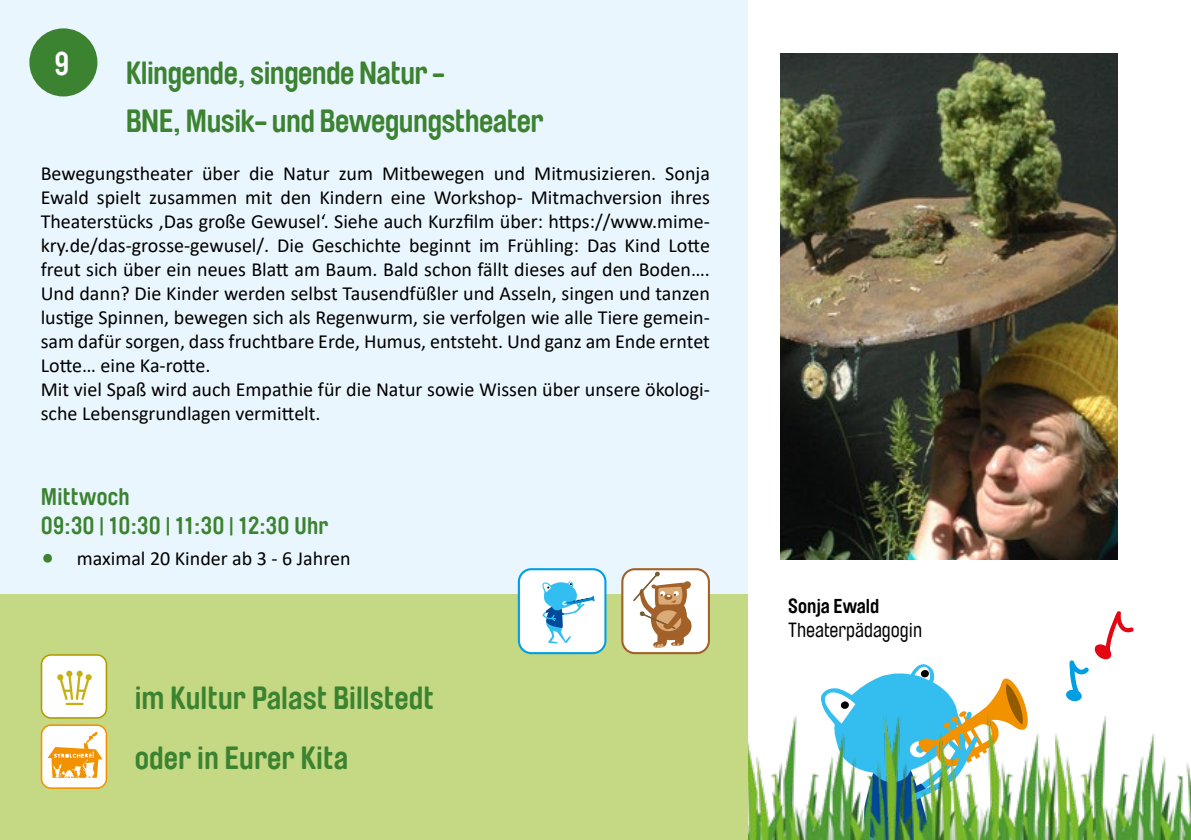
<style>
.page{position:relative;width:1191px;height:840px;background:#fff}
.page>*{position:absolute;margin:0;border:0;box-sizing:border-box;transform-origin:0 0}
.t1{font:700 32px/48px "Brauer Neue";letter-spacing:-.02em;color:#3b8231}
.t2{font:700 32px/60px "Brauer Neue";color:#3b8231}
.t3{font:700 32px "Brauer Neue";color:#fff}
.t4{font:700 24px/29.6px "Brauer Neue";letter-spacing:.01em;color:#3b8231}
.t5{font:20px/24px "Calibri";color:#000}
.t6{font:20px "Brauer Neue";color:#000}
.t7{font:700 20px "Brauer Neue";color:#000}
.s1{font-size:28px;color:#3b8231}
</style>
<div class="page">
<div style="left:0;top:0;width:772px;height:641px;background:#eaf6fe"></div>
<div style="left:0;top:593px;width:772px;height:246px;background:#c5d984"></div>
<div style="left:748px;top:0;width:443px;height:839px;background:#fff"></div>
<svg style="left:1066px;top:611px;width:67px;height:91px"></svg>
<img style="left:781px;top:53px;width:336px;height:506px">
<div style="left:519px;top:569px;width:86px;height:83px;background:#fff;border-radius:13px"></div>
<div style="left:518px;top:568px;width:88px;height:85px;border:2px solid #009fe3;border-radius:13px"></div>
<div style="left:622px;top:569px;width:87px;height:83px;background:#fff;border-radius:13px"></div>
<div style="left:621px;top:568px;width:89px;height:85px;border:2px solid #a16128;border-radius:13px"></div>
<svg style="left:542px;top:581px;width:52px;height:62px"></svg>
<svg style="left:633px;top:571px;width:59px;height:76px"></svg>
<svg style="left:821px;top:664px;width:207px;height:50px"></svg>
<div style="left:29px;top:28px;width:68px;height:68px;background:#3b8231;border-radius:50%"></div>
<div style="left:41px;top:724px;width:65px;height:63px;background:#fff;border-radius:9px"></div>
<div style="left:41px;top:724px;width:66px;height:64px;border:2px solid #f39200;border-radius:9px"></div>
<svg style="left:47px;top:730px;width:58px;height:48px"></svg>
<div style="left:41px;top:654px;width:65px;height:63px;background:#fff;border-radius:9px"></div>
<div style="left:41px;top:653px;width:66px;height:65px;border:2px solid #b19c00;border-radius:9px"></div>
<svg style="left:57px;top:670px;width:35px;height:34px"></svg>
<img style="left:748px;top:714px;width:443px;height:125px">
<h1 class="t3" style="left:55px;top:46px;width:16px">9</h1>
<h1 class="t1" style="left:126px;top:49px;width:419px">Klingende, singende Natur -<br>BNE, Musik- und Bewegungstheater</h1>
<p class="t5" style="left:41px;top:161px;width:670px">Bewegungstheater über die Natur zum Mitbewegen und Mitmusizieren. Sonja Ewald spielt zusammen mit den Kindern eine Workshop- Mitmachversion ihres Theaterstücks ‚Das große Gewusel‘. Siehe auch Kurzfilm über: https://www.mime&shy;kry.de/das-grosse-gewusel/. Die Geschichte beginnt im Frühling: Das Kind Lotte freut sich über ein neues Blatt am Baum. Bald schon fällt dieses auf den Boden….<br>Und dann? Die Kinder werden selbst Tausendfüßler und Asseln, singen und tanzen lustige Spinnen, bewegen sich als Regenwurm, sie verfolgen wie alle Tiere gemein&shy;sam dafür sorgen, dass fruchtbare Erde, Humus, entsteht. Und ganz am Ende erntet Lotte… eine Ka-rotte.<br>Mit viel Spaß wird auch Empathie für die Natur sowie Wissen über unsere ökologi&shy;sche Lebensgrundlagen vermittelt.</p>
<p class="t4" style="left:41px;top:481px;width:289px">Mittwoch<br>09:30 | 10:30 | 11:30 | 12:30 Uhr</p>
<p class="t5" style="left:41px;top:545px;width:311px"><span class="s1">•</span> maximal 20 Kinder ab 3 - 6 Jahren</p>
<h1 class="t2" style="left:135px;top:667px;width:301px">im Kultur Palast Billstedt oder in Eurer Kita</h1>
<p class="t7" style="left:788px;top:594px;width:93px">Sonja Ewald</p>
<p class="t6" style="left:788px;top:618px;width:135px">Theaterpädagogin</p>
</div>
